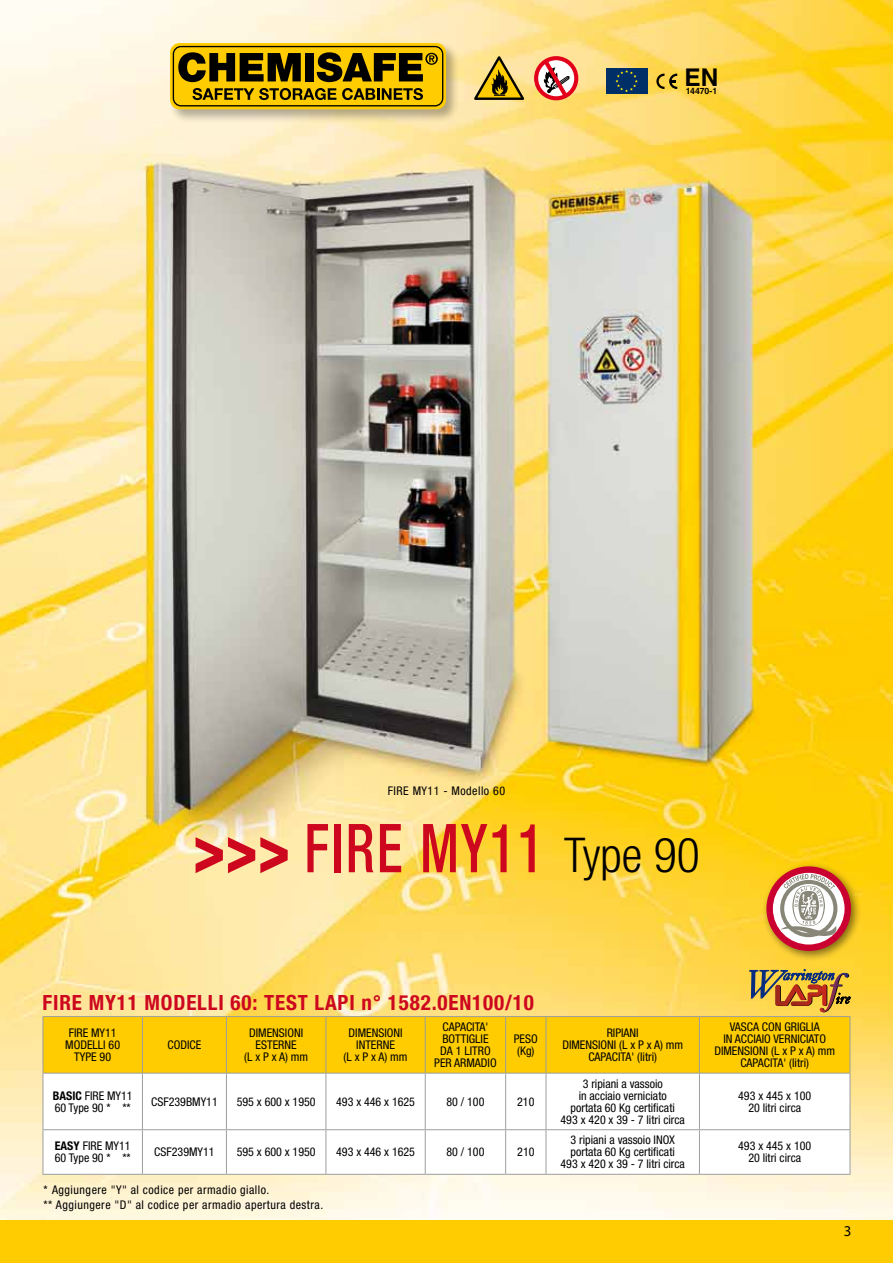
<style>
.page{position:relative;width:893px;height:1263px;background:#fff}
.page>*{position:absolute;margin:0;border:0;box-sizing:border-box;transform-origin:0 0}
.t1{font:500 condensed 67.5px "Helvetica Neue LT Std";letter-spacing:.04em;color:#cd071e;scale:.8 1}
.t2{font:700 24.45px "Helvetica LT Std";color:#000}
.t3{font:700 condensed 21px "Helvetica Neue LT Std";letter-spacing:.04em;color:#cd071e}
.t4{font:15px "Myriad Pro";color:#000}
.t5{font:condensed 12px/12px "Helvetica Neue LT Std";color:#000;text-align:center}
.t6{font:condensed 12px/15px "Helvetica Neue LT Std";letter-spacing:.04em;color:#000}
.t7{font:700 8.7px "Helvetica LT Std";color:#000}
.s1{font-weight:900}
.s2{font-weight:300;font-size:48px;color:#000}
.s3{font-weight:700}
</style>
<div class="page">
<img style="left:0;top:0;width:893px;height:1220px">
<div style="left:168px;top:41px;width:292px;height:82px;background:#000;opacity:.3"></div>
<div style="left:170px;top:43px;width:276px;height:66px;background:#fecc00;border-radius:10px"></div>
<svg style="left:178px;top:52px;width:123px;height:30px"></svg>
<div style="left:305px;top:53px;width:9px;height:28px;background:#000"></div>
<svg style="left:192px;top:88px;width:144px;height:12px"></svg>
<svg style="left:342px;top:88px;width:81px;height:12px"></svg>
<svg style="left:317px;top:52px;width:121px;height:30px"></svg>
<div style="left:173px;top:46px;width:270px;height:60px;border:1px solid #000;border-radius:8px"></div>
<svg style="left:471px;top:54px;width:56px;height:47px;background:#c7ad55"></svg>
<svg style="left:536px;top:58px;width:40px;height:40px"></svg>
<div style="left:534px;top:56px;width:44px;height:44px;border:4px solid #e2001a;border-radius:50%"></div>
<svg style="left:541px;top:57px;width:30px;height:44px"></svg>
<div style="left:606px;top:68px;width:41px;height:26px;background:#002e67"></div>
<svg style="left:616px;top:70px;width:22px;height:22px"></svg>
<svg style="left:656px;top:74px;width:21px;height:15px"></svg>
<svg style="left:749px;top:969px;width:101px;height:43px;background:#bc9244"></svg>
<div style="left:44px;top:1017px;width:805px;height:56px;background:#fecc00"></div>
<svg style="left:44px;top:1074px;width:805px;height:100px"></svg>
<hr style="left:43px;top:1016px;width:99px;height:1px;background:#9c9e9f">
<hr style="left:43px;top:1017px;width:1px;height:56px;background:#9c9e9f">
<hr style="left:142px;top:1016px;width:84px;height:1px;background:#9c9e9f">
<hr style="left:142px;top:1017px;width:1px;height:56px;background:#9c9e9f">
<hr style="left:226px;top:1016px;width:100px;height:1px;background:#9c9e9f">
<hr style="left:226px;top:1017px;width:1px;height:56px;background:#9c9e9f">
<hr style="left:326px;top:1016px;width:99px;height:1px;background:#9c9e9f">
<hr style="left:325px;top:1017px;width:1px;height:56px;background:#9c9e9f">
<hr style="left:425px;top:1016px;width:81px;height:1px;background:#9c9e9f">
<hr style="left:425px;top:1017px;width:1px;height:56px;background:#9c9e9f">
<hr style="left:506px;top:1016px;width:40px;height:1px;background:#9c9e9f">
<hr style="left:505px;top:1017px;width:1px;height:56px;background:#9c9e9f">
<hr style="left:546px;top:1016px;width:153px;height:1px;background:#9c9e9f">
<hr style="left:546px;top:1017px;width:1px;height:56px;background:#9c9e9f">
<hr style="left:699px;top:1016px;width:151px;height:1px;background:#9c9e9f">
<hr style="left:699px;top:1017px;width:1px;height:56px;background:#9c9e9f">
<hr style="left:849px;top:1017px;width:1px;height:56px;background:#9c9e9f">
<hr style="left:43px;top:1073px;width:99px;height:1px;background:#9c9e9f">
<hr style="left:43px;top:1073px;width:1px;height:56px;background:#9c9e9f">
<hr style="left:142px;top:1073px;width:84px;height:1px;background:#9c9e9f">
<hr style="left:142px;top:1073px;width:1px;height:56px;background:#9c9e9f">
<hr style="left:226px;top:1073px;width:100px;height:1px;background:#9c9e9f">
<hr style="left:226px;top:1073px;width:1px;height:56px;background:#9c9e9f">
<hr style="left:326px;top:1073px;width:99px;height:1px;background:#9c9e9f">
<hr style="left:325px;top:1073px;width:1px;height:56px;background:#9c9e9f">
<hr style="left:425px;top:1073px;width:81px;height:1px;background:#9c9e9f">
<hr style="left:425px;top:1073px;width:1px;height:56px;background:#9c9e9f">
<hr style="left:506px;top:1073px;width:40px;height:1px;background:#9c9e9f">
<hr style="left:505px;top:1073px;width:1px;height:56px;background:#9c9e9f">
<hr style="left:546px;top:1073px;width:153px;height:1px;background:#9c9e9f">
<hr style="left:546px;top:1073px;width:1px;height:56px;background:#9c9e9f">
<hr style="left:699px;top:1073px;width:151px;height:1px;background:#9c9e9f">
<hr style="left:699px;top:1073px;width:1px;height:56px;background:#9c9e9f">
<hr style="left:849px;top:1073px;width:1px;height:56px;background:#9c9e9f">
<hr style="left:43px;top:1129px;width:99px;height:1px;background:#9c9e9f">
<hr style="left:43px;top:1130px;width:1px;height:44px;background:#9c9e9f">
<hr style="left:142px;top:1129px;width:84px;height:1px;background:#9c9e9f">
<hr style="left:142px;top:1130px;width:1px;height:44px;background:#9c9e9f">
<hr style="left:226px;top:1129px;width:100px;height:1px;background:#9c9e9f">
<hr style="left:226px;top:1130px;width:1px;height:44px;background:#9c9e9f">
<hr style="left:326px;top:1129px;width:99px;height:1px;background:#9c9e9f">
<hr style="left:325px;top:1130px;width:1px;height:44px;background:#9c9e9f">
<hr style="left:425px;top:1129px;width:81px;height:1px;background:#9c9e9f">
<hr style="left:425px;top:1130px;width:1px;height:44px;background:#9c9e9f">
<hr style="left:506px;top:1129px;width:40px;height:1px;background:#9c9e9f">
<hr style="left:505px;top:1130px;width:1px;height:44px;background:#9c9e9f">
<hr style="left:546px;top:1129px;width:153px;height:1px;background:#9c9e9f">
<hr style="left:546px;top:1130px;width:1px;height:44px;background:#9c9e9f">
<hr style="left:699px;top:1129px;width:151px;height:1px;background:#9c9e9f">
<hr style="left:699px;top:1130px;width:1px;height:44px;background:#9c9e9f">
<hr style="left:849px;top:1130px;width:1px;height:44px;background:#9c9e9f">
<hr style="left:43px;top:1174px;width:99px;height:1px;background:#9c9e9f">
<hr style="left:142px;top:1174px;width:84px;height:1px;background:#9c9e9f">
<hr style="left:226px;top:1174px;width:100px;height:1px;background:#9c9e9f">
<hr style="left:326px;top:1174px;width:99px;height:1px;background:#9c9e9f">
<hr style="left:425px;top:1174px;width:81px;height:1px;background:#9c9e9f">
<hr style="left:506px;top:1174px;width:40px;height:1px;background:#9c9e9f">
<hr style="left:546px;top:1174px;width:153px;height:1px;background:#9c9e9f">
<hr style="left:699px;top:1174px;width:151px;height:1px;background:#9c9e9f">
<div style="left:761px;top:861px;width:101px;height:101px;background:#000;opacity:.5"></div>
<svg style="left:766px;top:866px;width:85px;height:85px"></svg>
<div style="left:773px;top:873px;width:71px;height:71px;background:#fff;border-radius:50%"></div>
<svg style="left:780px;top:874px;width:57px;height:62px"></svg>
<div style="left:0;top:1220px;width:893px;height:43px;background:#fecc00"></div>
<h2 class="t2" style="left:684px;top:62px;width:35px">EN</h2>
<p class="t7" style="left:686px;top:86px;width:33px">14470-1</p>
<p class="t6" style="left:388px;top:783px;width:119px">FIRE MY11 - Modello 60</p>
<h1 class="t1" style="left:193px;top:808px;width:635px"><span class="s1">&gt;&gt;&gt;</span> FIRE MY11 <span class="s2">Type 90</span></h1>
<h3 class="t3" style="left:43px;top:989px;width:493px">FIRE MY11 MODELLI 60: TEST LAPI n° 1582.0EN100/10</h3>
<p class="t5" style="left:65px;top:1027px;width:56px">FIRE MY11<br>MODELLI 60<br>TYPE 90</p>
<p class="t5" style="left:168px;top:1039px;width:35px">CODICE</p>
<p class="t5" style="left:244px;top:1027px;width:65px">DIMENSIONI<br>ESTERNE<br>(L x P x A) mm</p>
<p class="t5" style="left:344px;top:1027px;width:65px">DIMENSIONI<br>INTERNE<br>(L x P x A) mm</p>
<p class="t5" style="left:434px;top:1021px;width:64px">CAPACITA'<br>BOTTIGLIE<br>DA 1 LITRO<br>PER ARMADIO</p>
<p class="t5" style="left:514px;top:1033px;width:25px;text-align:left">PESO (Kg)</p>
<p class="t5" style="left:562px;top:1027px;width:122px">RIPIANI<br>DIMENSIONI (L x P x A) mm<br>CAPACITA' (litri)</p>
<p class="t5" style="left:714px;top:1021px;width:122px">VASCA CON GRIGLIA<br>IN ACCIAIO VERNICIATO<br>DIMENSIONI (L x P x A) mm<br>CAPACITA' (litri)</p>
<p class="t5" style="left:53px;top:1089px;width:81px;text-align:left"><span class="s3">BASIC</span> FIRE MY11<br>60 Type 90 * **</p>
<p class="t5" style="left:151px;top:1095px;width:68px">CSF239BMY11</p>
<p class="t5" style="left:237px;top:1095px;width:80px">595 x 600 x 1950</p>
<p class="t5" style="left:336px;top:1095px;width:80px">493 x 446 x 1625</p>
<p class="t5" style="left:446px;top:1095px;width:39px">80 / 100</p>
<p class="t5" style="left:517px;top:1095px;width:19px">210</p>
<p class="t5" style="left:55px;top:1140px;width:78px;text-align:left"><span class="s3">EASY</span> FIRE MY11<br>60 Type 90 * **</p>
<p class="t5" style="left:154px;top:1146px;width:62px">CSF239MY11</p>
<p class="t5" style="left:237px;top:1146px;width:80px">595 x 600 x 1950</p>
<p class="t5" style="left:336px;top:1146px;width:80px">493 x 446 x 1625</p>
<p class="t5" style="left:447px;top:1146px;width:39px">80 / 100</p>
<p class="t5" style="left:517px;top:1146px;width:19px">210</p>
<p class="t6" style="left:44px;top:1182px;width:281px">* Aggiungere "Y" al codice per armadio giallo.<br>** Aggiungere "D" al codice per armadio apertura destra.</p>
<p class="t5" style="left:561px;top:1077px;width:126px">3 ripiani a vassoio<br>in acciaio verniciato<br>portata 60 Kg certificati<br>493 x 420 x 39 - 7 litri circa</p>
<p class="t5" style="left:738px;top:1089px;width:75px">493 x 445 x 100<br>20 litri circa</p>
<p class="t5" style="left:561px;top:1134px;width:126px">3 ripiani a vassoio INOX portata 60 Kg certificati<br>493 x 420 x 39 - 7 litri circa</p>
<p class="t5" style="left:738px;top:1140px;width:75px">493 x 445 x 100<br>20 litri circa</p>
<p class="t4" style="left:844px;top:1222px;width:9px">3</p>
</div>
